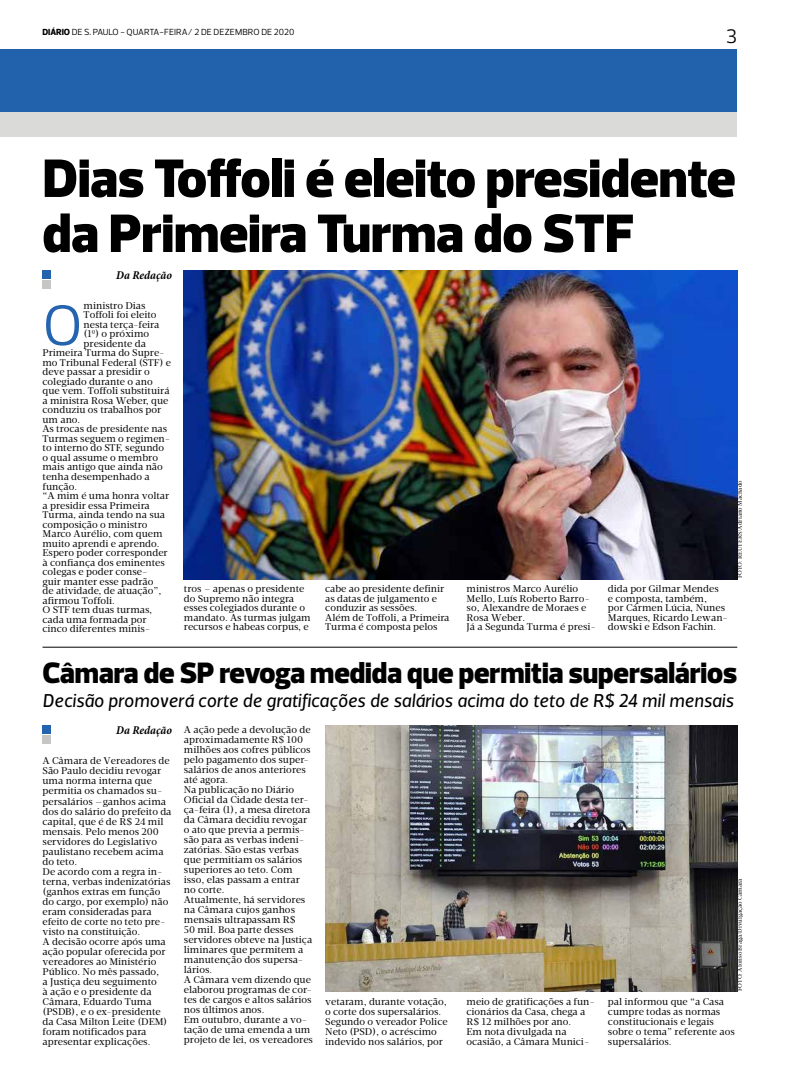
<style>
.page{position:relative;width:794px;height:1078px;background:#fff}
.page>*{position:absolute;margin:0;border:0;box-sizing:border-box;transform-origin:0 0}
.t1{font:58px "Prelo";color:#2564ae}
.t2{font:900 55px/55px "Prelo";color:#000}
.t3{font:900 30px "Prelo";color:#000}
.t4{font:20px "Prelo";color:#000}
.t5{font:italic 19px "Velino Sans";color:#000}
.t6{font:italic 700 condensed 12px "Minion Pro";letter-spacing:-.005em;color:#000}
.t7{font:10px/10px "Velino Text";color:#000}
.t8{font:9px "Prelo";color:#000}
.t9{font:6px "Velino Text";color:#000}
.s1{font-weight:800}
</style>
<div class="page">
<div style="left:0;top:50px;width:737px;height:62px;background:#2262ad"></div>
<div style="left:0;top:112px;width:737px;height:25px;background:#dadad9"></div>
<div style="left:43px;top:281px;width:8px;height:8px;background:#c6c6c5"></div>
<div style="left:43px;top:270px;width:8px;height:9px;background:#2463ad"></div>
<hr style="left:43px;top:646px;width:694px;height:1px;background:#000">
<div style="left:43px;top:735px;width:8px;height:8px;background:#c6c6c5"></div>
<div style="left:43px;top:725px;width:8px;height:8px;background:#2463ad"></div>
<img style="left:325px;top:725px;width:412px;height:265px">
<img style="left:184px;top:270px;width:553px;height:309px">
<p class="t8" style="left:43px;top:27px;width:253px"><span class="s1">DIÁRIO</span> DE S. PAULO - QUARTA-FEIRA/ 2 DE DEZEMBRO DE 2020</p>
<h3 class="t4" style="left:726px;top:24px;width:13px">3</h3>
<h2 class="t2" style="left:43px;top:151px;width:694px">Dias Toffoli é eleito presidente da Primeira Turma do STF</h2>
<p class="t6" style="left:116px;top:267px;width:57px">Da Redação</p>
<h1 class="t1" style="left:43px;top:290px;width:42px">O</h1>
<p class="t7" style="left:84px;top:300px;width:63px">ministro Dias</p>
<p class="t7" style="left:84px;top:310px;width:74px">Toffoli foi eleito</p>
<p class="t7" style="left:84px;top:319px;width:77px">nesta terça-feira</p>
<p class="t7" style="left:84px;top:329px;width:67px">(1º) o próximo</p>
<p class="t7" style="left:84px;top:338px;width:64px">presidente da</p>
<p class="t7" style="left:43px;top:348px;width:124px">Primeira Turma do Supre-</p>
<p class="t7" style="left:43px;top:357px;width:130px">mo Tribunal Federal (STF) e</p>
<p class="t7" style="left:43px;top:367px;width:109px">deve passar a presidir o</p>
<p class="t7" style="left:43px;top:376px;width:112px">colegiado durante o ano</p>
<p class="t7" style="left:43px;top:386px;width:129px">que vem. Toffoli substituirá</p>
<p class="t7" style="left:43px;top:395px;width:127px">a ministra Rosa Weber, que</p>
<p class="t7" style="left:43px;top:405px;width:120px">conduziu os trabalhos por</p>
<p class="t7" style="left:43px;top:414px;width:39px">um ano.</p>
<p class="t7" style="left:43px;top:424px;width:126px">As trocas de presidente nas</p>
<p class="t7" style="left:43px;top:433px;width:129px">Turmas seguem o regimen-</p>
<p class="t7" style="left:43px;top:443px;width:123px">to interno do STF, segundo</p>
<p class="t7" style="left:43px;top:452px;width:117px">o qual assume o membro</p>
<p class="t7" style="left:43px;top:462px;width:122px">mais antigo que ainda não</p>
<p class="t7" style="left:43px;top:471px;width:109px">tenha desempenhado a</p>
<p class="t7" style="left:43px;top:481px;width:36px">função.</p>
<p class="t7" style="left:43px;top:490px;width:128px">“A mim é uma honra voltar</p>
<p class="t7" style="left:43px;top:500px;width:109px">a presidir essa Primeira</p>
<p class="t7" style="left:43px;top:509px;width:124px">Turma, ainda tendo na sua</p>
<p class="t7" style="left:43px;top:519px;width:106px">composição o ministro</p>
<p class="t7" style="left:43px;top:528px;width:122px">Marco Aurélio, com quem</p>
<p class="t7" style="left:43px;top:538px;width:119px">muito aprendi e aprendo.</p>
<p class="t7" style="left:43px;top:547px;width:127px">Espero poder corresponder</p>
<p class="t7" style="left:43px;top:557px;width:124px">à confiança dos eminentes</p>
<p class="t7" style="left:43px;top:566px;width:106px">colegas e poder conse-</p>
<p class="t7" style="left:43px;top:576px;width:112px">guir manter esse padrão</p>
<p class="t7" style="left:43px;top:585px;width:120px">de atividade, de atuação”,</p>
<p class="t7" style="left:43px;top:595px;width:74px">afirmou Toffoli.</p>
<p class="t7" style="left:43px;top:604px;width:111px">O STF tem duas turmas,</p>
<p class="t7" style="left:43px;top:614px;width:106px">cada uma formada por</p>
<p class="t7" style="left:43px;top:623px;width:109px">cinco diferentes minis-</p>
<p class="t9" style="left:736px;top:578px;width:99px;rotate:-90deg">FOTO: REUTERS/Adriano Machado</p>
<p class="t7" style="left:184px;top:584px;width:128px;line-height:9.5px">tros – apenas o presidente do Supremo não integra esses colegiados durante o mandato. As turmas julgam recursos e habeas corpus, e</p>
<p class="t7" style="left:325px;top:584px;width:126px;line-height:9.5px">cabe ao presidente definir as datas de julgamento e conduzir as sessões.<br>Além de Toffoli, a Primeira<br>Turma é composta pelos</p>
<p class="t7" style="left:466px;top:584px;width:131px;line-height:9.5px">ministros Marco Aurélio<br>Mello, Luís Roberto Barro&shy;so, Alexandre de Moraes e<br>Rosa Weber.<br>Já a Segunda Turma é presi-</p>
<p class="t7" style="left:608px;top:584px;width:122px;line-height:9.5px">dida por Gilmar Mendes<br>e composta, também,<br>por Cármen Lúcia, Nunes<br>Marques, Ricardo Lewan&shy;dowski e Edson Fachin.</p>
<h3 class="t3" style="left:43px;top:654px;width:696px">Câmara de SP revoga medida que permitia supersalários</h3>
<p class="t6" style="left:116px;top:721px;width:57px">Da Redação</p>
<p class="t7" style="left:43px;top:756px;width:130px">A Câmara de Vereadores de<br>São Paulo decidiu revogar uma norma interna que permitia os chamados su&shy;persalários —ganhos acima dos do salário do prefeito da capital, que é de R$ 24 mil mensais. Pelo menos 200 servidores do Legislativo paulistano recebem acima do teto.<br>De acordo com a regra in&shy;terna, verbas indenizatórias (ganhos extras em função do cargo, por exemplo) não eram consideradas para efeito de corte no teto pre&shy;visto na constituição.<br>A decisão ocorre após uma ação popular oferecida por vereadores ao Ministério<br>Público. No mês passado,<br>a Justiça deu seguimento<br>à ação e o presidente da<br>Câmara, Eduardo Tuma (PSDB), e o ex-presidente da Casa Milton Leite (DEM) foram notificados para apresentar explicações.</p>
<h3 class="t5" style="left:43px;top:689px;width:692px">Decisão promoverá corte de gratificações de salários acima do teto de R$ 24 mil mensais</h3>
<p class="t7" style="left:184px;top:724px;width:131px">A ação pede a devolução de aproximadamente R$ 100 milhões aos cofres públicos pelo pagamento dos super&shy;salários de anos anteriores até agora.<br>Na publicação no Diário<br>Oficial da Cidade desta ter&shy;ça-feira (1), a mesa diretora da Câmara decidiu revogar o ato que previa a permis&shy;são para as verbas indeni&shy;zatórias. São estas verbas que permitiam os salários superiores ao teto. Com isso, elas passam a entrar no corte.<br>Atualmente, há servidores na Câmara cujos ganhos mensais ultrapassam R$<br>50 mil. Boa parte desses servidores obteve na Justiça liminares que permitem a manutenção dos supersa&shy;lários.<br>A Câmara vem dizendo que elaborou programas de cor&shy;tes de cargos e altos salários nos últimos anos.<br>Em outubro, durante a vo&shy;tação de uma emenda a um projeto de lei, os vereadores</p>
<p class="t9" style="left:736px;top:990px;width:114px;rotate:-90deg">FOTO: Afonso Braga/Divulgação Câmara</p>
<p class="t7" style="left:325px;top:996px;width:124px">vetaram, durante votação, o corte dos supersalários.<br>Segundo o vereador Police<br>Neto (PSD), o acréscimo indevido nos salários, por</p>
<p class="t7" style="left:466px;top:996px;width:130px">meio de gratificações a fun&shy;cionários da Casa, chega a<br>R$ 12 milhões por ano.<br>Em nota divulgada na ocasião, a Câmara Munici-</p>
<p class="t7" style="left:608px;top:996px;width:128px">pal informou que “a Casa cumpre todas as normas constitucionais e legais sobre o tema” referente aos supersalários.</p>
</div>
